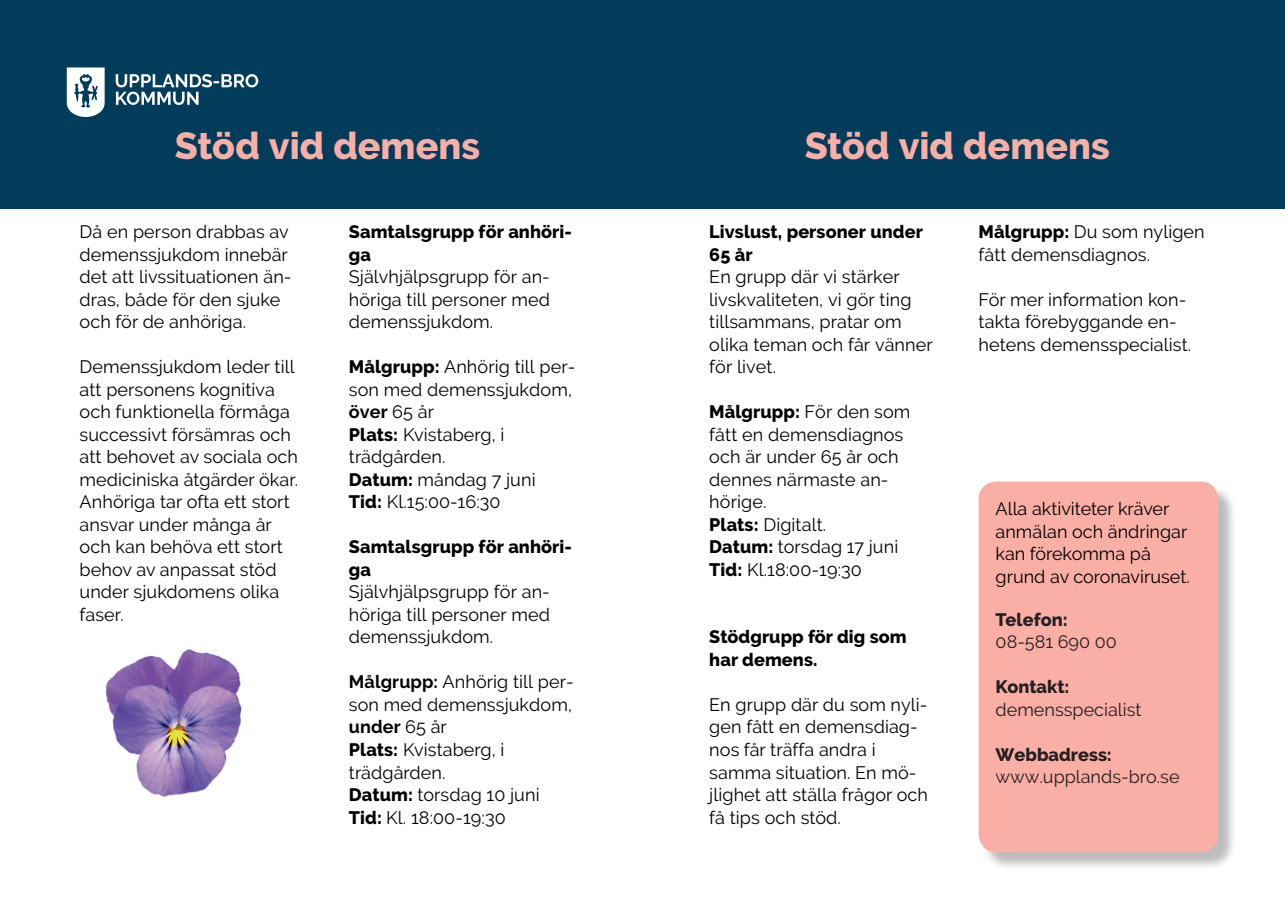
<style>
.page{position:relative;width:1285px;height:919px;background:#fff}
.page>*{position:absolute;margin:0;border:0;box-sizing:border-box;transform-origin:0 0}
.t1{font:800 37.5px "Raleway";color:#f9afa6}
.t2{font:18px/22.5px "Raleway";letter-spacing:.005em;color:#000}
.t3{font:800 18px/22.5px "Raleway";letter-spacing:.005em;color:#000}
.t4{font:18px "Raleway";color:#231f20}
.t5{font:800 18px "Raleway";color:#231f20}
.s1{font-weight:800}
.s2{font-weight:700}
</style>
<div class="page">
<img style="left:105px;top:649px;width:137px;height:148px">
<div style="left:980px;top:483px;width:256px;height:388px;background:#231f20;opacity:.3"></div>
<div style="left:978px;top:481px;width:239px;height:371px;background:#f9afa6;border-radius:18px"></div>
<div style="left:0;top:0;width:642px;height:208px;background:#023c5b"></div>
<svg style="left:67px;top:67px;width:38px;height:50px"></svg>
<svg style="left:116px;top:74px;width:142px;height:31px"></svg>
<div style="left:588px;top:0;width:696px;height:208px;background:#023c5b"></div>
<h1 class="t1" style="left:175px;top:125px;width:307px">Stöd vid demens</h1>
<h1 class="t1" style="left:804px;top:125px;width:307px">Stöd vid demens</h1>
<p class="t2" style="left:80px;top:220px;width:213px">Då en person drabbas av demenssjukdom innebär det att livssituationen än&shy;dras, både för den sjuke och för de anhöriga.</p>
<p class="t2" style="left:80px;top:355px;width:220px">Demenssjukdom leder till att personens kognitiva och funktionella förmåga successivt försämras och att behovet av sociala och mediciniska åtgärder ökar.<br>Anhöriga tar ofta ett stort ansvar under många år och kan behöva ett stort behov av anpassat stöd under sjukdomens olika faser.</p>
<p class="t3" style="left:349px;top:221px;width:224px">Samtalsgrupp för anhöri&shy;ga</p>
<p class="t2" style="left:349px;top:265px;width:203px;text-align:justify">Självhjälpsgrupp för an&shy;höriga till personer med demenssjukdom.</p>
<p class="t2" style="left:349px;top:355px;width:228px"><span class="s1">Målgrupp:</span> Anhörig till per&shy;son med demenssjukdom, <span class="s2">över</span> 65 år<br><span class="s1">Plats:</span> Kvistaberg, i trädgården.<br><span class="s1">Datum:</span> måndag 7 juni<br><span class="s1">Tid:</span> Kl.15:00-16:30</p>
<p class="t3" style="left:349px;top:536px;width:224px">Samtalsgrupp för anhöri&shy;ga</p>
<p class="t2" style="left:349px;top:580px;width:203px;text-align:justify">Självhjälpsgrupp för an&shy;höriga till personer med demenssjukdom.</p>
<p class="t2" style="left:349px;top:670px;width:226px"><span class="s2">Målgrupp:</span> Anhörig till per&shy;son med demenssjukdom, <span class="s2">under</span> 65 år<br><span class="s1">Plats:</span> Kvistaberg, i trädgården.<br><span class="s1">Datum:</span> torsdag 10 juni<br><span class="s1">Tid:</span> Kl. 18:00-19:30</p>
<p class="t3" style="left:709px;top:221px;width:215px">Livslust, personer under<br>65 år</p>
<p class="t2" style="left:709px;top:265px;width:225px">En grupp där vi stärker livskvaliteten, vi gör ting tillsammans, pratar om olika teman och får vänner för livet.</p>
<p class="t2" style="left:709px;top:400px;width:203px"><span class="s1">Målgrupp:</span> För den som fått en demensdiagnos och är under 65 år och dennes närmaste an&shy;hörige.<br><span class="s1">Plats:</span> Digitalt.<br><span class="s1">Datum:</span> torsdag 17 juni<br><span class="s1">Tid:</span> Kl.18:00-19:30</p>
<p class="t3" style="left:709px;top:626px;width:199px">Stödgrupp för dig som har demens.</p>
<p class="t2" style="left:709px;top:693px;width:220px">En grupp där du som nyli&shy;gen fått en demensdiag&shy;nos får träffa andra i samma situation. En mö&shy;jlighet att ställa frågor och få tips och stöd.</p>
<p class="t2" style="left:978px;top:220px;width:228px"><span class="s1">Målgrupp:</span> Du som nyligen fått demensdiagnos.</p>
<p class="t2" style="left:978px;top:288px;width:214px">För mer information kon&shy;takta förebyggande en&shy;hetens demensspecialist.</p>
<p class="t2" style="left:995px;top:497px;width:196px">Alla aktiviteter kräver anmälan och ändringar kan förekomma på grund av coronaviruset.</p>
<p class="t5" style="left:995px;top:609px;width:74px">Telefon:</p>
<p class="t4" style="left:995px;top:631px;width:123px">08-581 690 00</p>
<p class="t5" style="left:995px;top:676px;width:75px">Kontakt:</p>
<p class="t4" style="left:995px;top:699px;width:147px">demensspecialist</p>
<p class="t5" style="left:995px;top:744px;width:118px">Webbadress:</p>
<p class="t4" style="left:995px;top:766px;width:185px">www.upplands-bro.se</p>
</div>
